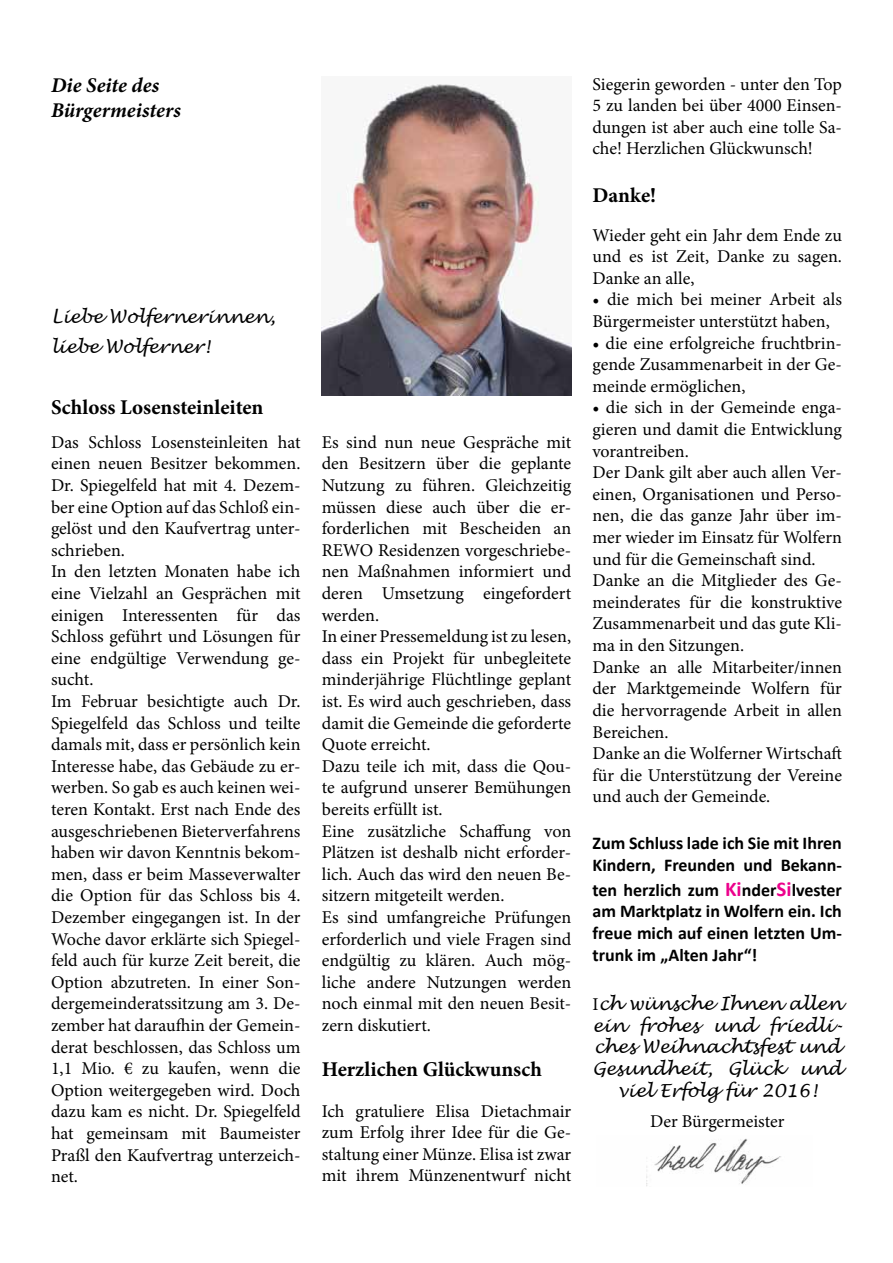
<style>
.page{position:relative;width:893px;height:1263px;background:#fff}
.page>*{position:absolute;margin:0;border:0;box-sizing:border-box;transform-origin:0 0}
.t1{font:700 21px "Minion Pro";color:#000}
.t2{font:italic 700 21px/25.2px "Minion Pro";letter-spacing:.005em;color:#000}
.t3{font:18px/21.6px "Minion Pro";color:#000}
.t4{font:700 18px/21.6px "Calibri";color:#000}
.t5{font:italic 18px/21.6px "Lucida Handwriting";color:#000;text-align:center}
.s1{font-size:21px;color:#ec008c}
.s2{font-family:"Minion Pro";font-style:normal}
</style>
<div class="page">
<img style="left:646px;top:1138px;width:135px;height:48px">
<img style="left:322px;top:84px;width:249px;height:311px">
<p class="t2" style="left:51px;top:72px;width:131px">Die Seite des<br>Bürgermeisters</p>
<p class="t5" style="left:51px;top:302px;width:226px;line-height:30px;text-align:left">Liebe Wolfernerinnen, liebe Wolferner!</p>
<p class="t1" style="left:51px;top:393px;width:214px">Schloss Losensteinleiten</p>
<p class="t3" style="left:51px;top:431px;width:251px">Das Schloss Losensteinleiten hat einen neuen Besitzer bekommen.<br>Dr. Spiegelfeld hat mit 4. Dezem&shy;ber eine Option auf das Schloß ein&shy;gelöst und den Kaufvertrag unter&shy;schrieben.<br>In den letzten Monaten habe ich eine Vielzahl an Gesprächen mit einigen Interessenten für das<br>Schloss geführt und Lösungen für eine endgültige Verwendung ge&shy;sucht.<br>Im Februar besichtigte auch Dr.<br>Spiegelfeld das Schloss und teilte damals mit, dass er persönlich kein<br>Interesse habe, das Gebäude zu er&shy;werben. So gab es auch keinen wei&shy;teren Kontakt. Erst nach Ende des ausgeschriebenen Bieterverfahrens haben wir davon Kenntnis bekom&shy;men, dass er beim Masseverwalter die Option für das Schloss bis 4.<br>Dezember eingegangen ist. In der<br>Woche davor erklärte sich Spiegel&shy;feld auch für kurze Zeit bereit, die<br>Option abzutreten. In einer Son&shy;dergemeinderatssitzung am 3. De&shy;zember hat daraufhin der Gemein&shy;derat beschlossen, das Schloss um<br>1,1 Mio. € zu kaufen, wenn die<br>Option weitergegeben wird. Doch dazu kam es nicht. Dr. Spiegelfeld hat gemeinsam mit Baumeister<br>Praßl den Kaufvertrag unterzeich&shy;net.</p>
<p class="t3" style="left:322px;top:431px;width:251px">Es sind nun neue Gespräche mit den Besitzern über die geplante<br>Nutzung zu führen. Gleichzeitig müssen diese auch über die er&shy;forderlichen mit Bescheiden an<br>REWO Residenzen vorgeschriebe&shy;nen Maßnahmen informiert und deren Umsetzung eingefordert werden.<br>In einer Pressemeldung ist zu lesen, dass ein Projekt für unbegleitete minderjährige Flüchtlinge geplant ist. Es wird auch geschrieben, dass damit die Gemeinde die geforderte<br>Quote erreicht.<br>Dazu teile ich mit, dass die Qou&shy;te aufgrund unserer Bemühungen bereits erfüllt ist.<br>Eine zusätzliche Schaffung von<br>Plätzen ist deshalb nicht erforder&shy;lich. Auch das wird den neuen Be&shy;sitzern mitgeteilt werden.<br>Es sind umfangreiche Prüfungen erforderlich und viele Fragen sind endgültig zu klären. Auch mög&shy;liche andere Nutzungen werden noch einmal mit den neuen Besit&shy;zern diskutiert.</p>
<p class="t1" style="left:322px;top:1054px;width:222px">Herzlichen Glückwunsch</p>
<p class="t3" style="left:322px;top:1100px;width:251px;text-align:justify">Ich gratuliere Elisa Dietachmair zum Erfolg ihrer Idee für die Ge&shy;staltung einer Münze. Elisa ist zwar mit ihrem Münzenentwurf nicht</p>
<p class="t3" style="left:592px;top:73px;width:251px;text-align:justify">Siegerin geworden - unter den Top 5 zu landen bei über 4000 Einsen&shy;dungen ist aber auch eine tolle Sa&shy;che! Herzlichen Glückwunsch!</p>
<p class="t1" style="left:592px;top:181px;width:65px">Danke!</p>
<p class="t3" style="left:592px;top:224px;width:251px;text-align:justify">Wieder geht ein Jahr dem Ende zu und es ist Zeit, Danke zu sagen.<br>Danke an alle,</p>
<p class="t3" style="left:592px;top:289px;width:251px">• die mich bei meiner Arbeit als<br>Bürgermeister unterstützt haben,</p>
<p class="t3" style="left:592px;top:332px;width:251px;text-align:justify">• die eine erfolgreiche fruchtbrin&shy;gende Zusammenarbeit in der Ge&shy;meinde ermöglichen,</p>
<p class="t3" style="left:592px;top:397px;width:251px">• die sich in der Gemeinde enga&shy;gieren und damit die Entwicklung vorantreiben.<br>Der Dank gilt aber auch allen Ver&shy;einen, Organisationen und Perso&shy;nen, die das ganze Jahr über im&shy;mer wieder im Einsatz für Wolfern und für die Gemeinschaft sind.<br>Danke an die Mitglieder des Ge&shy;meinderates für die konstruktive<br>Zusammenarbeit und das gute Kli&shy;ma in den Sitzungen.<br>Danke an alle Mitarbeiter/innen der Marktgemeinde Wolfern für die hervorragende Arbeit in allen<br>Bereichen.<br>Danke an die Wolferner Wirtschaft für die Unterstützung der Vereine und auch der Gemeinde.</p>
<p class="t4" style="left:592px;top:832px;width:251px">Zum Schluss lade ich Sie mit Ihren<br>Kindern, Freunden und Bekann-</p>
<p class="t4" style="left:592px;top:879px;width:251px;text-align:justify">ten herzlich zum <span class="s1">Ki</span>nder<span class="s1">Si</span>lvester am Marktplatz in Wolfern ein. Ich freue mich auf einen letzten Um&shy;trunk im „Alten Jahr“!</p>
<p class="t5" style="left:592px;top:994px;width:251px"><span class="s2">I</span>ch wünsche Ihnen allen ein frohes und friedli&shy;ches Weihnachtsfest und<br>Gesundheit, Glück und viel Erfolg für 2016!</p>
<p class="t3" style="left:650px;top:1111px;width:136px">Der Bürgermeister</p>
</div>
